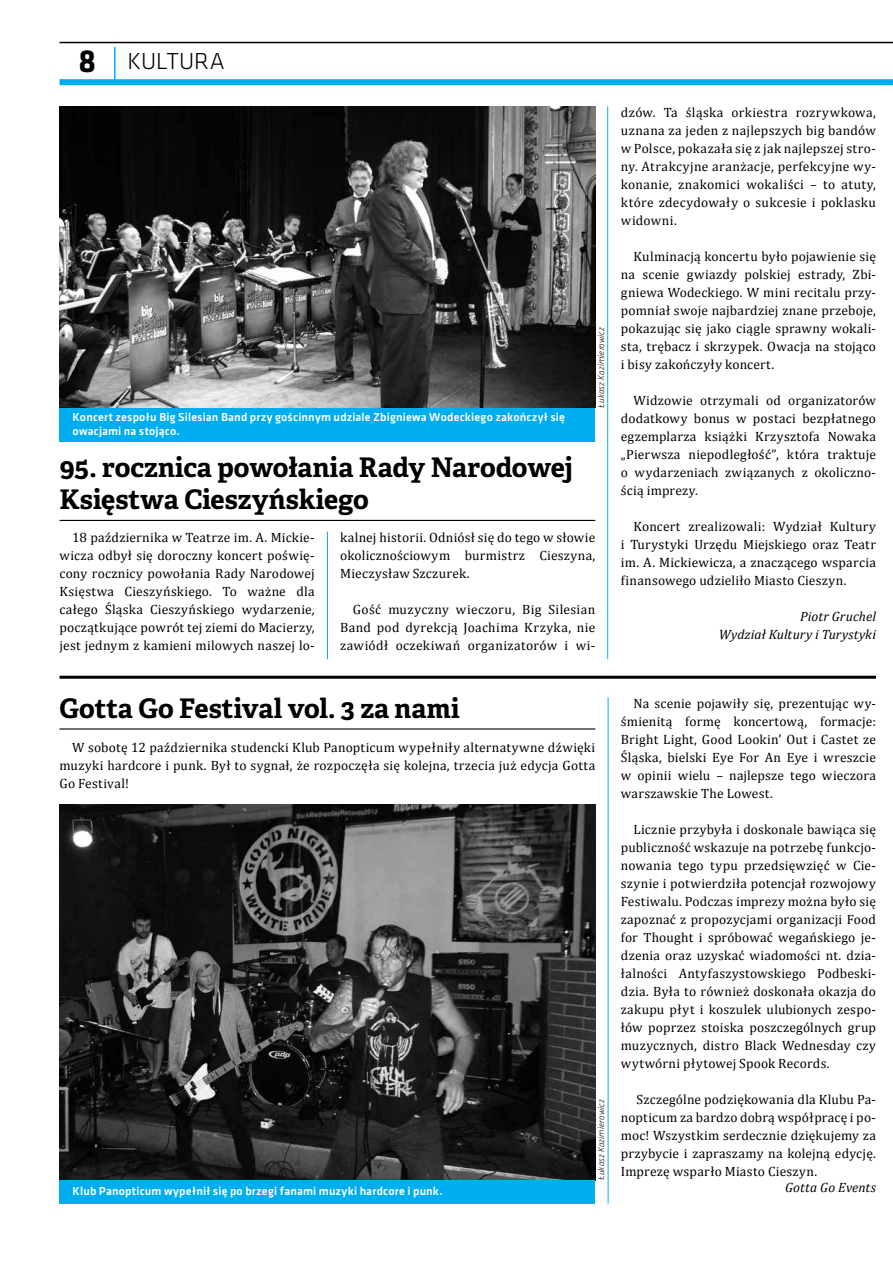
<style>
.page{position:relative;width:893px;height:1263px;background:#fff}
.page>*{position:absolute;margin:0;border:0;box-sizing:border-box;transform-origin:0 0}
.t1{font:700 27px/32.4px "Adelle Basic";letter-spacing:-.005em;color:#000}
.t2{font:300 24px "Klavika";letter-spacing:-.005em;color:#000}
.t3{font:13.5px/18px "Cambria";letter-spacing:.02em;color:#000;text-align:justify}
.t4{font:italic 13.5px/18px "Cambria";letter-spacing:.005em;color:#000;text-align:right}
.t5{font:500 12px/14.4px "Klavika";letter-spacing:.015em;color:#fff}
.t6{font:italic 300 9px "Klavika";letter-spacing:.015em;color:#000}
.s1{font-weight:700;font-size:33px}
</style>
<div class="page">
<hr style="left:114px;top:47px;width:2px;height:35px;background:#00aeef">
<div style="left:60px;top:79px;width:833px;height:6px;background:#00aeef"></div>
<hr style="left:60px;top:42px;width:833px;height:1px;background:#000">
<div style="left:60px;top:408px;width:535px;height:33px;background:#00aeef"></div>
<img style="left:60px;top:805px;width:535px;height:375px">
<hr style="left:60px;top:520px;width:535px;height:1px;background:#000">
<img style="left:60px;top:106px;width:535px;height:302px">
<hr style="left:59px;top:728px;width:536px;height:1px;background:#000">
<div style="left:60px;top:1180px;width:535px;height:23px;background:#00aeef"></div>
<hr style="left:60px;top:676px;width:816px;height:3px;background:#000">
<hr style="left:608px;top:697px;width:1px;height:506px;background:#00aeef">
<hr style="left:327px;top:532px;width:1px;height:127px;background:#00aeef">
<hr style="left:607px;top:106px;width:1px;height:553px;background:#00aeef">
<h2 class="t2" style="left:78px;top:46px;width:148px"><span class="s1">8</span> KULTURA</h2>
<p class="t5" style="left:73px;top:409px;width:494px">Koncert zespołu Big Silesian Band przy gościnnym udziale Zbigniewa Wodeckiego zakończył się owacjami na stojąco.</p>
<p class="t6" style="left:596px;top:408px;width:82px;rotate:-90deg">Łukasz Kazimierowicz</p>
<h1 class="t1" style="left:60px;top:451px;width:515px">95. rocznica powołania Rady Narodowej<br>Księstwa Cieszyńskiego</h1>
<p class="t3" style="left:60px;top:528px;width:257px;text-indent:13px">18 października w Teatrze im. A. Mickie&shy;wicza odbył się doroczny koncert poświę&shy;cony rocznicy powołania Rady Narodowej Księstwa Cieszyńskiego. To ważne dla całego Śląska Cieszyńskiego wydarzenie, początkujące powrót tej ziemi do Macierzy, jest jednym z kamieni milowych naszej lo-</p>
<p class="t3" style="left:340px;top:528px;width:257px">kalnej historii. Odniósł się do tego w słowie okolicznościowym burmistrz Cieszyna, Mieczysław Szczurek.</p>
<p class="t3" style="left:340px;top:600px;width:257px;text-indent:13px">Gość muzyczny wieczoru, Big Silesian Band pod dyrekcją Joachima Krzyka, nie zawiódł oczekiwań organizatorów i wi-</p>
<p class="t3" style="left:621px;top:103px;width:257px">dzów. Ta śląska orkiestra rozrywkowa, uznana za jeden z najlepszych big bandów w Polsce, pokazała się z jak najlepszej stro&shy;ny. Atrakcyjne aranżacje, perfekcyjne wy&shy;konanie, znakomici wokaliści – to atuty, które zdecydowały o sukcesie i poklasku widowni.</p>
<p class="t3" style="left:621px;top:247px;width:257px;text-indent:13px">Kulminacją koncertu było pojawienie się na scenie gwiazdy polskiej estrady, Zbi&shy;gniewa Wodeckiego. W mini recitalu przy&shy;pomniał swoje najbardziej znane przeboje, pokazując się jako ciągle sprawny wokali&shy;sta, trębacz i skrzypek. Owacja na stojąco i bisy zakończyły koncert.</p>
<p class="t3" style="left:621px;top:391px;width:257px;text-indent:13px">Widzowie otrzymali od organizatorów dodatkowy bonus w postaci bezpłatnego egzemplarza książki Krzysztofa Nowaka „Pierwsza niepodległość”, która traktuje o wydarzeniach związanych z okoliczno&shy;ścią imprezy.</p>
<p class="t3" style="left:621px;top:517px;width:257px;text-indent:13px">Koncert zrealizowali: Wydział Kultury i Turystyki Urzędu Miejskiego oraz Teatr im. A. Mickiewicza, a znaczącego wsparcia finansowego udzieliło Miasto Cieszyn.</p>
<p class="t4" style="left:719px;top:607px;width:159px">Piotr Gruchel<br>Wydział Kultury i Turystyki</p>
<h1 class="t1" style="left:59px;top:692px;width:402px">Gotta Go Festival vol. 3 za nami</h1>
<p class="t3" style="left:59px;top:738px;width:537px;text-indent:13px">W sobotę 12 października studencki Klub Panopticum wypełniły alternatywne dźwięki muzyki hardcore i punk. Był to sygnał, że rozpoczęła się kolejna, trzecia już edycja Gotta Go Festival!</p>
<p class="t5" style="left:73px;top:1184px;width:372px">Klub Panopticum wypełnił się po brzegi fanami muzyki hardcore i punk.</p>
<p class="t6" style="left:596px;top:1180px;width:82px;rotate:-90deg">Łukasz Kazimierowicz</p>
<p class="t3" style="left:621px;top:694px;width:257px;text-indent:13px">Na scenie pojawiły się, prezentując wy&shy;śmienitą formę koncertową, formacje:<br>Bright Light, Good Lookin' Out i Castet ze Śląska, bielski Eye For An Eye i wreszcie w opinii wielu – najlepsze tego wieczora warszawskie The Lowest.</p>
<p class="t3" style="left:621px;top:820px;width:257px;text-indent:13px">Licznie przybyła i doskonale bawiąca się publiczność wskazuje na potrzebę funkcjo&shy;nowania tego typu przedsięwzięć w Cie&shy;szynie i potwierdziła potencjał rozwojowy Festiwalu. Podczas imprezy można było się zapoznać z propozycjami organizacji Food for Thought i spróbować wegańskiego je&shy;dzenia oraz uzyskać wiadomości nt. dzia&shy;łalności Antyfaszystowskiego Podbeski&shy;dzia. Była to również doskonała okazja do zakupu płyt i koszulek ulubionych zespo&shy;łów poprzez stoiska poszczególnych grup muzycznych, distro Black Wednesday czy wytwórni płytowej Spook Records.</p>
<p class="t3" style="left:621px;top:1090px;width:257px;text-indent:16px">Szczególne podziękowania dla Klubu Pa&shy;nopticum za bardzo dobrą współpracę i po&shy;moc! Wszystkim serdecznie dziękujemy za przybycie i zapraszamy na kolejną edycję.<br>Imprezę wsparło Miasto Cieszyn.</p>
<p class="t4" style="left:785px;top:1178px;width:92px">Gotta Go Events</p>
</div>
